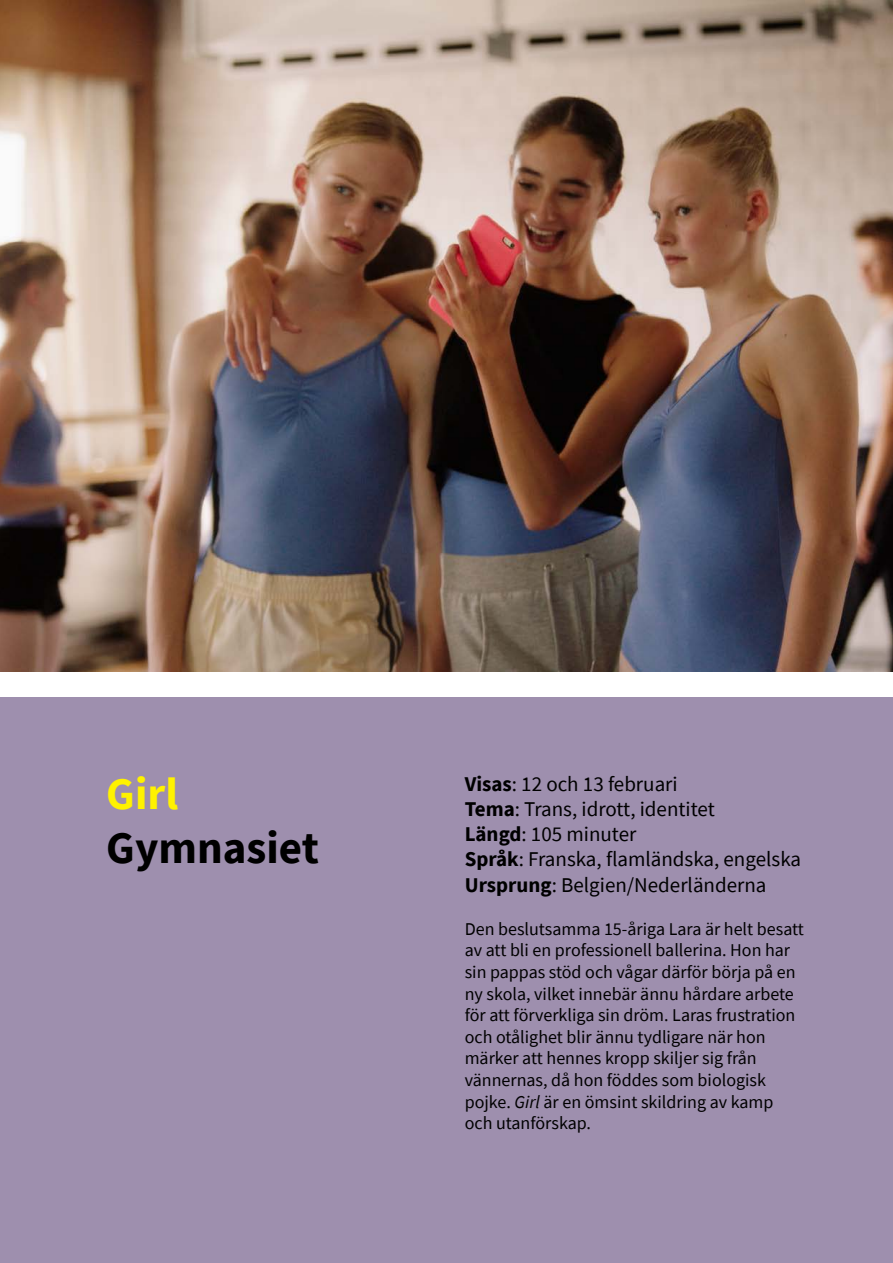
<style>
.page{position:relative;width:893px;height:1263px;background:#fff}
.page>*{position:absolute;margin:0;border:0;box-sizing:border-box;transform-origin:0 0}
.t1{font:700 45px "Source Sans Pro";color:#000}
.t2{font:700 45px "Source Sans Pro";color:#fff200}
.t3{font:21px/25.2px "Source Sans Pro";color:#000}
.t4{font:18px/21.6px "Source Sans Pro";color:#000}
.s1{font-weight:700}
.s2{font-style:italic}
</style>
<div class="page">
<img style="left:0;top:0;width:893px;height:672px">
<div style="left:0;top:697px;width:893px;height:566px;background:#9e8fae"></div>
<h1 class="t2" style="left:106px;top:763px;width:73px">Girl</h1>
<h1 class="t1" style="left:106px;top:817px;width:214px">Gymnasiet</h1>
<p class="t3" style="left:465px;top:771px;width:338px"><span class="s1">Visas</span>: 12 och 13 februari<br><span class="s1">Tema</span>: Trans, idrott, identitet<br><span class="s1">Längd</span>: 105 minuter<br><span class="s1">Språk</span>: Franska, flamländska, engelska<br><span class="s1">Ursprung</span>: Belgien/Nederländerna</p>
<p class="t4" style="left:465px;top:918px;width:341px">Den beslutsamma 15-åriga Lara är helt besatt av att bli en professionell ballerina. Hon har sin pappas stöd och vågar därför börja på en ny skola, vilket innebär ännu hårdare arbete för att förverkliga sin dröm. Laras frustration och otålighet blir ännu tydligare när hon märker att hennes kropp skiljer sig från vännernas, då hon föddes som biologisk pojke. <span class="s2">Girl</span> är en ömsint skildring av kamp och utanförskap.</p>
</div>
